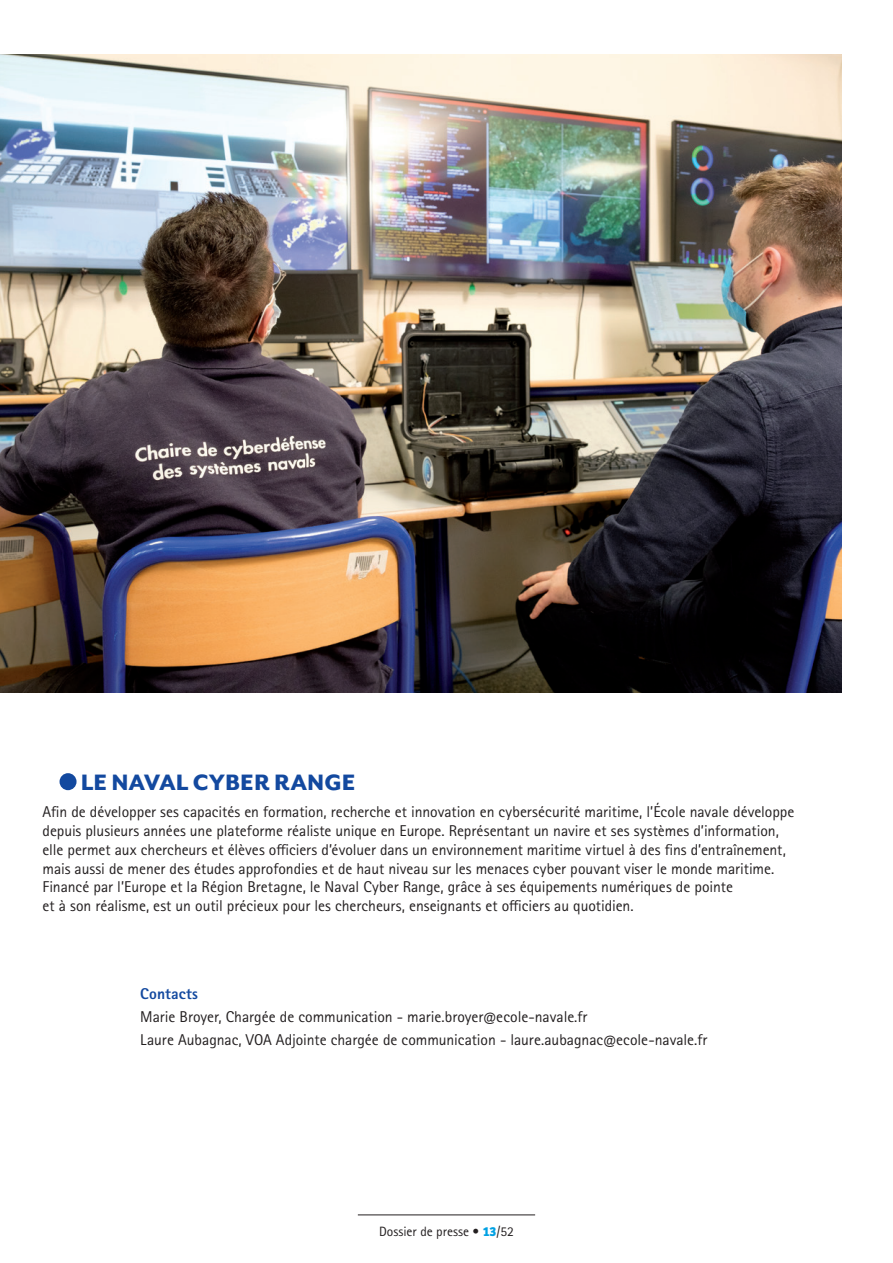
<style>
.page{position:relative;width:893px;height:1263px;background:#fff}
.page>*{position:absolute;margin:0;border:0;box-sizing:border-box;transform-origin:0 0}
.titre_3{font:800 25.65px "Mr Eaves San OT";color:#13499f}
.texte_courant_puce{font:15.6px/18.8px "Rotis Sans Serif Pro";letter-spacing:-.005em;color:#231f20}
.texte_courant_puce-2{font:800 15.6px "Rotis Sans Serif Pro";letter-spacing:.01em;color:#13499f}
.t1{font:13.5px "Rotis Sans Serif Pro";color:#231f20}
.s1{font-family:"Bree";font-weight:700;color:#00a1e3}
</style>
<div class="page">
<hr style="left:358px;top:1214px;width:177px;height:1px;background:#231f20">
<div style="left:60px;top:773px;width:17px;height:17px;background:#13499f;border-radius:50%"></div>
<img style="left:0;top:54px;width:842px;height:638px">
<p class="titre_3" style="left:81px;top:769px;width:276px">LE NAVAL CYBER RANGE</p>
<p class="texte_courant_puce" style="left:43px;top:802px;width:753px">Afin de développer ses capacités en formation, recherche et innovation en cybersécurité maritime, l’École navale développe depuis plusieurs années une plateforme réaliste unique en Europe. Représentant un navire et ses systèmes d’information, elle permet aux chercheurs et élèves officiers d’évoluer dans un environnement maritime virtuel à des fins d’entraînement, mais aussi de mener des études approfondies et de haut niveau sur les menaces cyber pouvant viser le monde maritime.<br>Financé par l’Europe et la Région Bretagne, le Naval Cyber Range, grâce à ses équipements numériques de pointe<br>et à son réalisme, est un outil précieux pour les chercheurs, enseignants et officiers au quotidien.</p>
<p class="texte_courant_puce-2" style="left:140px;top:983px;width:59px">Contacts</p>
<p class="texte_courant_puce" style="left:140px;top:1007px;width:449px">Marie Broyer, Chargée de communication - marie.broyer@ecole-navale.fr</p>
<p class="texte_courant_puce" style="left:140px;top:1030px;width:568px">Laure Aubagnac, VOA Adjointe chargée de communication - laure.aubagnac@ecole-navale.fr</p>
<p class="t1" style="left:379px;top:1224px;width:136px">Dossier de presse • <span class="s1">13</span>/52</p>
</div>
